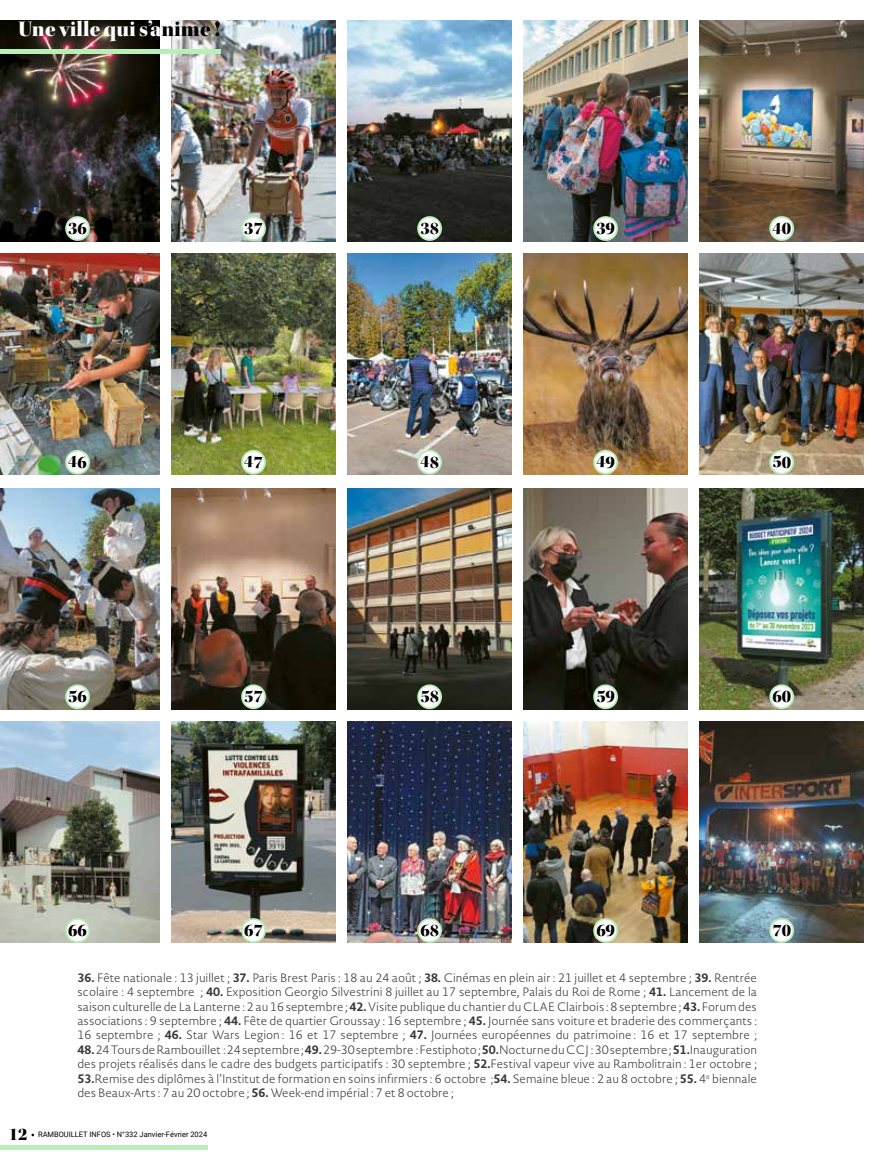
<style>
.page{position:relative;width:872px;height:1170px;background:#fff}
.page>*{position:absolute;margin:0;border:0;box-sizing:border-box;transform-origin:0 0}
.t1{font:22.5px "Kepler Std Black Disp";letter-spacing:.005em;color:#fff}
.t2{font:18px "Kepler Std Black Disp";letter-spacing:-.01em;color:#000}
.t3{font:200 12px/14.4px "Novel Sans Ar";color:#383937;text-align:justify}
.t4{font:7.5px "Roboto";color:#000}
.s1{color:#000}
.s2{font-weight:700}
</style>
<div class="page">
<img style="left:0;top:20px;width:160px;height:221px">
<img style="left:0;top:488px;width:160px;height:221px">
<img style="left:0;top:253px;width:160px;height:221px">
<img style="left:0;top:721px;width:160px;height:221px">
<img style="left:699px;top:20px;width:165px;height:221px">
<img style="left:699px;top:488px;width:165px;height:221px">
<img style="left:699px;top:253px;width:165px;height:221px">
<img style="left:523px;top:721px;width:165px;height:221px">
<img style="left:347px;top:20px;width:165px;height:221px">
<img style="left:347px;top:488px;width:165px;height:221px">
<img style="left:347px;top:253px;width:165px;height:221px">
<img style="left:347px;top:721px;width:165px;height:221px">
<img style="left:171px;top:20px;width:165px;height:221px">
<img style="left:171px;top:488px;width:165px;height:221px">
<img style="left:171px;top:253px;width:165px;height:221px">
<img style="left:171px;top:721px;width:165px;height:221px">
<img style="left:523px;top:20px;width:165px;height:221px">
<img style="left:523px;top:488px;width:165px;height:221px">
<img style="left:523px;top:253px;width:165px;height:221px">
<img style="left:699px;top:721px;width:165px;height:221px">
<svg style="left:64px;top:448px;width:27px;height:27px"></svg>
<svg style="left:64px;top:214px;width:27px;height:28px"></svg>
<svg style="left:64px;top:682px;width:27px;height:28px"></svg>
<svg style="left:64px;top:916px;width:27px;height:27px"></svg>
<svg style="left:240px;top:448px;width:27px;height:27px"></svg>
<svg style="left:240px;top:214px;width:27px;height:28px"></svg>
<svg style="left:240px;top:682px;width:27px;height:28px"></svg>
<svg style="left:240px;top:916px;width:27px;height:27px"></svg>
<svg style="left:416px;top:448px;width:27px;height:27px"></svg>
<svg style="left:416px;top:214px;width:27px;height:28px"></svg>
<svg style="left:416px;top:682px;width:27px;height:28px"></svg>
<svg style="left:416px;top:916px;width:27px;height:27px"></svg>
<svg style="left:591px;top:448px;width:28px;height:27px"></svg>
<svg style="left:591px;top:214px;width:28px;height:28px"></svg>
<svg style="left:591px;top:682px;width:28px;height:28px"></svg>
<svg style="left:591px;top:916px;width:28px;height:27px"></svg>
<svg style="left:767px;top:448px;width:28px;height:27px"></svg>
<svg style="left:767px;top:214px;width:28px;height:28px"></svg>
<svg style="left:767px;top:682px;width:28px;height:28px"></svg>
<svg style="left:767px;top:916px;width:28px;height:27px"></svg>
<svg style="left:21px;top:1133px;width:187px;height:17px"></svg>
<svg style="left:0;top:1144px;width:207px;height:4px"></svg>
<hr style="left:0;top:49px;width:220px;height:4px;background:#baeeb9">
<h1 class="t1" style="left:18px;top:16px;width:204px">Une ville qui s’a<span class="s1">nime !</span></h1>
<h2 class="t2" style="left:68px;top:218px;width:20px">36</h2>
<h2 class="t2" style="left:244px;top:218px;width:20px">37</h2>
<h2 class="t2" style="left:68px;top:451px;width:20px">46</h2>
<h2 class="t2" style="left:244px;top:451px;width:20px">47</h2>
<h2 class="t2" style="left:420px;top:218px;width:20px">38</h2>
<h2 class="t2" style="left:420px;top:451px;width:20px">48</h2>
<h2 class="t2" style="left:596px;top:218px;width:20px">39</h2>
<h2 class="t2" style="left:596px;top:451px;width:20px">49</h2>
<h2 class="t2" style="left:772px;top:218px;width:20px">40</h2>
<h2 class="t2" style="left:772px;top:451px;width:20px">50</h2>
<h2 class="t2" style="left:68px;top:686px;width:20px">56</h2>
<h2 class="t2" style="left:244px;top:686px;width:20px">57</h2>
<h2 class="t2" style="left:420px;top:686px;width:20px">58</h2>
<h2 class="t2" style="left:596px;top:686px;width:20px">59</h2>
<h2 class="t2" style="left:772px;top:686px;width:20px">60</h2>
<h2 class="t2" style="left:68px;top:919px;width:20px">66</h2>
<h2 class="t2" style="left:244px;top:919px;width:20px">67</h2>
<h2 class="t2" style="left:420px;top:919px;width:20px">68</h2>
<h2 class="t2" style="left:596px;top:919px;width:20px">69</h2>
<p class="t3" style="left:77px;top:970px;width:681px"><span class="s2">36.</span> Fête nationale : 13 juillet ; <span class="s2">37.</span> Paris Brest Paris : 18 au 24 août ; <span class="s2">38.</span> Cinémas en plein air : 21 juillet et 4 septembre ; <span class="s2">39.</span> Rentrée scolaire : 4 septembre ; <span class="s2">40.</span> Exposition Georgio Silvestrini 8 juillet au 17 septembre, Palais du Roi de Rome ; <span class="s2">41.</span> Lancement de la saison culturelle de La Lanterne : 2 au 16 septembre ; <span class="s2">42.</span> Visite publique du chantier du CLAE Clairbois : 8 septembre ; <span class="s2">43.</span> Forum des associations : 9 septembre ; <span class="s2">44.</span> Fête de quartier Groussay : 16 septembre ; <span class="s2">45.</span> Journée sans voiture et braderie des commerçants :<br>16 septembre ; <span class="s2">46.</span> Star Wars Legion : 16 et 17 septembre ; <span class="s2">47.</span> Journées européennes du patrimoine : 16 et 17 septembre ;</p>
<p class="t3" style="left:77px;top:1042px;width:681px"><span class="s2">48.</span> 24 Tours de Rambouillet : 24 septembre ; <span class="s2">49.</span> 29-30 septembre : Festiphoto ; <span class="s2">50.</span>Nocturne du CCJ : 30 septembre ; <span class="s2">51.</span>Inauguration des projets réalisés dans le cadre des budgets participatifs : 30 septembre ; <span class="s2">52.</span>Festival vapeur vive au Rambolitrain : 1er octobre ; <span class="s2">53.</span>Remise des diplômes à l’Institut de formation en soins infirmiers : 6 octobre ;<span class="s2">54.</span> Semaine bleue : 2 au 8 octobre ; <span class="s2">55.</span> 4<sup>e</sup> biennale des Beaux-Arts : 7 au 20 octobre ; <span class="s2">56.</span> Week-end impérial : 7 et 8 octobre ;</p>
<h2 class="t2" style="left:9px;top:1123px;width:20px">12</h2>
<p class="t4" style="left:38px;top:1128px;width:171px">RAMBOUILLET INFOS • N°332 Janvier-Février 2024</p>
<h2 class="t2" style="left:772px;top:919px;width:20px">70</h2>
</div>
